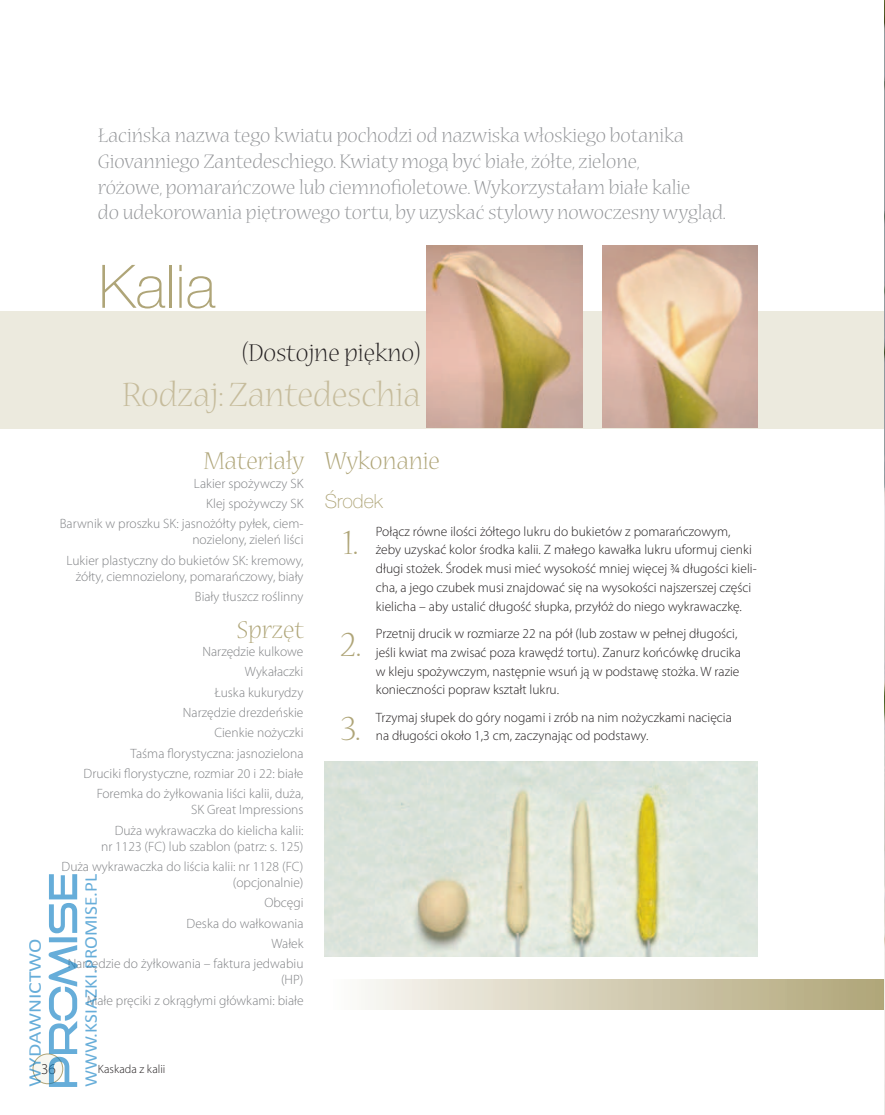
<style>
.page{position:relative;width:885px;height:1115px;background:#fff}
.page>*{position:absolute;margin:0;border:0;box-sizing:border-box;transform-origin:0 0}
.t1{font:100 60px "Helvetica Neue LT Pro";color:#afa578}
.t2{font:300 39px "Nueva Std";color:#afa578}
.t3{font:300 37.5px "Nueva Std";color:#c6bc9c}
.t4{font:300 27px "Nueva Std";color:#afa578}
.t5{font:300 27px "Nueva Std";color:#231f20}
.t6{font:300 21.75px/25.5px "Nueva Std";color:#939598}
.t7{font:100 19.5px "Helvetica Neue LT Pro";color:#afa578}
.t8{font:18px "Calibri";color:#0077c0;scale:1.07 1}
.t9{font:18px "Calibri";color:#0077c0;scale:1.2 1}
.t10{font:300 15px "Myriad Pro";color:#231f20}
.t11{font:300 13.5px/20.2px "Myriad Pro";color:#808285;text-align:right}
.t12{font:300 13.5px/18.8px "Myriad Pro";color:#231f20}
.t13{font:300 12px "Myriad Pro";color:#231f20}
</style>
<div class="page">
<div style="left:33px;top:1053px;width:30px;height:30px;background:#f8f7f1;border-radius:50%"></div>
<div style="left:33px;top:1053px;width:30px;height:30px;border:1px solid #afa578;border-radius:50%"></div>
<div style="left:0;top:311px;width:884px;height:117px;background:#eceade"></div>
<div style="left:325px;top:978px;width:559px;height:30px;background:linear-gradient(to right,#fdfbfa,#afa476)"></div>
<img style="left:884px;top:0;width:1px;height:1114px">
<img style="left:426px;top:246px;width:156px;height:181px">
<img style="left:325px;top:761px;width:432px;height:195px">
<img style="left:602px;top:246px;width:155px;height:181px">
<div style="left:0;top:975px;width:328px;height:36px;background:#fff"></div>
<svg style="left:49px;top:874px;width:29px;height:212px"></svg>
<p class="t6" style="left:98px;top:124px;width:629px">Łacińska nazwa tego kwiatu pochodzi od nazwiska włoskiego botanika Giovanniego Zantedeschiego. Kwiaty mogą być białe, żółte, zielone,<br>różowe, pomarańczowe lub ciemnofioletowe. Wykorzystałam białe kalie<br>do udekorowania piętrowego tortu, by uzyskać stylowy nowoczesny wygląd.</p>
<h1 class="t1" style="left:99px;top:252px;width:118px">Kalia</h1>
<h3 class="t5" style="left:242px;top:339px;width:180px">(Dostojne piękno)</h3>
<h3 class="t3" style="left:122px;top:376px;width:300px">Rodzaj: Zantedeschia</h3>
<h3 class="t4" style="left:204px;top:448px;width:102px">Materiały</h3>
<p class="t11" style="left:60px;top:472px;width:245px">Lakier spożywczy SK<br>Klej spożywczy SK<br>Barwnik w proszku SK: jasnożółty pyłek, ciem-</p>
<p class="t11" style="left:67px;top:529px;width:238px">nozielony, zieleń liści<br>Lukier plastyczny do bukietów SK: kremowy,</p>
<p class="t11" style="left:76px;top:566px;width:229px">żółty, ciemnozielony, pomarańczowy, biały<br>Biały tłuszcz roślinny</p>
<h3 class="t4" style="left:237px;top:616px;width:68px">Sprzęt</h3>
<p class="t11" style="left:84px;top:641px;width:221px">Narzędzie kulkowe<br>Wykałaczki<br>Łuska kukurydzy<br>Narzędzie drezdeńskie<br>Cienkie nożyczki<br>Taśma florystyczna: jasnozielona<br>Druciki florystyczne, rozmiar 20 i 22: białe<br>Foremka do żyłkowania liści kalii, duża,</p>
<p class="t11" style="left:115px;top:799px;width:190px">SK Great Impressions<br>Duża wykrawaczka do kielicha kalii:</p>
<p class="t11" style="left:62px;top:835px;width:243px">nr 1123 (FC) lub szablon (patrz: s. 125)<br>Duża wykrawaczka do liścia kalii: nr 1128 (FC)</p>
<p class="t11" style="left:68px;top:872px;width:237px">(opcjonalnie)<br>Obcęgi<br>Deska do wałkowania<br>Wałek<br>Narzędzie do żyłkowania – faktura jedwabiu</p>
<p class="t11" style="left:87px;top:969px;width:218px">(HP)<br>Małe pręciki z okrągłymi główkami: białe</p>
<h3 class="t8" style="left:79px;top:1086px;width:200px;rotate:-90deg">WWW.KSIAZKI.PROMISE.PL</h3>
<h3 class="t9" style="left:24px;top:1086px;width:125px;rotate:-90deg">WYDAWNICTWO</h3>
<p class="t10" style="left:41px;top:1059px;width:16px">36</p>
<p class="t13" style="left:98px;top:1061px;width:69px">Kaskada z kalii</p>
<h3 class="t4" style="left:325px;top:448px;width:117px">Wykonanie</h3>
<h3 class="t7" style="left:325px;top:490px;width:60px">Środek</h3>
<h2 class="t2" style="left:343px;top:522px;width:17px">1.</h2>
<p class="t12" style="left:376px;top:521px;width:382px">Połącz równe ilości żółtego lukru do bukietów z pomarańczowym, żeby uzyskać kolor środka kalii. Z małego kawałka lukru uformuj cienki długi stożek. Środek musi mieć wysokość mniej więcej ¾ długości kieli&shy;cha, a jego czubek musi znajdować się na wysokości najszerszej części kielicha – aby ustalić długość słupka, przyłóż do niego wykrawaczkę.</p>
<h2 class="t2" style="left:340px;top:625px;width:22px">2.</h2>
<p class="t12" style="left:376px;top:623px;width:366px">Przetnij drucik w rozmiarze 22 na pół (lub zostaw w pełnej długości, jeśli kwiat ma zwisać poza krawędź tortu). Zanurz końcówkę drucika w kleju spożywczym, następnie wsuń ją w podstawę stożka. W razie konieczności popraw kształt lukru.</p>
<h2 class="t2" style="left:341px;top:708px;width:21px">3.</h2>
<p class="t12" style="left:376px;top:707px;width:357px">Trzymaj słupek do góry nogami i zrób na nim nożyczkami nacięcia na długości około 1,3 cm, zaczynając od podstawy.</p>
</div>
